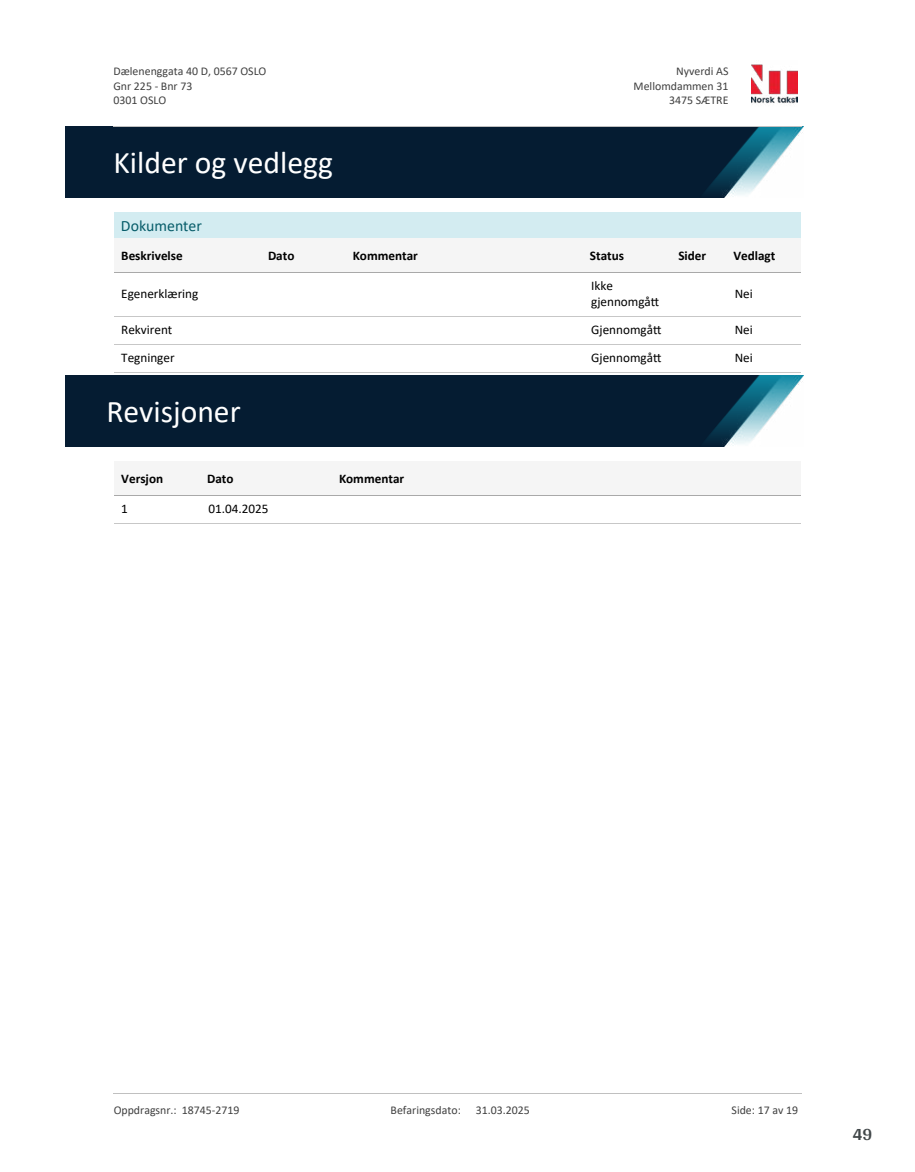
<style>
.page{position:relative;width:915px;height:1172px;background:#fff}
.page>*{position:absolute;margin:0;border:0;box-sizing:border-box;transform-origin:0 0}
.t1{font:31.65px "Calibri";color:#fff}
.t2{font:700 18px "Arya";color:#414749}
.t3{font:15.75px "Calibri";color:#065c69}
.t4{font:13.2px/16px "Calibri";color:#000}
.t5{font:700 13.2px "Calibri";color:#000}
.t6{font:11.85px/14.5px "Calibri";color:#404040}
</style>
<div class="page">
<img style="left:65px;top:127px;width:738px;height:71px">
<div style="left:114px;top:212px;width:686px;height:27px;background:#d3ecf1"></div>
<div style="left:115px;top:239px;width:148px;height:33px;background:#f5f5f5"></div>
<hr style="left:115px;top:272px;width:148px;height:1px;background:#a9a9a9">
<div style="left:263px;top:239px;width:84px;height:33px;background:#f5f5f5"></div>
<hr style="left:263px;top:272px;width:84px;height:1px;background:#a9a9a9">
<div style="left:347px;top:239px;width:237px;height:33px;background:#f5f5f5"></div>
<hr style="left:347px;top:272px;width:237px;height:1px;background:#a9a9a9">
<div style="left:584px;top:239px;width:88px;height:33px;background:#f5f5f5"></div>
<hr style="left:584px;top:272px;width:88px;height:1px;background:#a9a9a9">
<div style="left:672px;top:239px;width:55px;height:33px;background:#f5f5f5"></div>
<hr style="left:672px;top:272px;width:55px;height:1px;background:#a9a9a9">
<div style="left:727px;top:239px;width:73px;height:33px;background:#f5f5f5"></div>
<hr style="left:727px;top:272px;width:73px;height:1px;background:#a9a9a9">
<hr style="left:115px;top:316px;width:148px;height:1px;background:#c7c7c7">
<hr style="left:263px;top:316px;width:84px;height:1px;background:#c7c7c7">
<hr style="left:347px;top:316px;width:237px;height:1px;background:#c7c7c7">
<hr style="left:584px;top:316px;width:88px;height:1px;background:#c7c7c7">
<hr style="left:672px;top:316px;width:55px;height:1px;background:#c7c7c7">
<hr style="left:727px;top:316px;width:73px;height:1px;background:#c7c7c7">
<hr style="left:115px;top:344px;width:148px;height:1px;background:#c7c7c7">
<hr style="left:263px;top:344px;width:84px;height:1px;background:#c7c7c7">
<hr style="left:347px;top:344px;width:237px;height:1px;background:#c7c7c7">
<hr style="left:584px;top:344px;width:88px;height:1px;background:#c7c7c7">
<hr style="left:672px;top:344px;width:55px;height:1px;background:#c7c7c7">
<hr style="left:727px;top:344px;width:73px;height:1px;background:#c7c7c7">
<hr style="left:115px;top:372px;width:148px;height:1px;background:#c7c7c7">
<hr style="left:263px;top:372px;width:84px;height:1px;background:#c7c7c7">
<hr style="left:347px;top:372px;width:237px;height:1px;background:#c7c7c7">
<hr style="left:584px;top:372px;width:88px;height:1px;background:#c7c7c7">
<hr style="left:672px;top:372px;width:55px;height:1px;background:#c7c7c7">
<hr style="left:727px;top:372px;width:73px;height:1px;background:#c7c7c7">
<img style="left:65px;top:376px;width:738px;height:71px">
<div style="left:115px;top:461px;width:87px;height:34px;background:#f5f5f5"></div>
<hr style="left:115px;top:495px;width:87px;height:1px;background:#a9a9a9">
<div style="left:202px;top:461px;width:131px;height:34px;background:#f5f5f5"></div>
<hr style="left:202px;top:495px;width:131px;height:1px;background:#a9a9a9">
<div style="left:333px;top:461px;width:467px;height:34px;background:#f5f5f5"></div>
<hr style="left:333px;top:495px;width:467px;height:1px;background:#a9a9a9">
<hr style="left:115px;top:523px;width:87px;height:1px;background:#c7c7c7">
<hr style="left:202px;top:523px;width:131px;height:1px;background:#c7c7c7">
<hr style="left:333px;top:523px;width:467px;height:1px;background:#c7c7c7">
<img style="left:751px;top:64px;width:46px;height:40px">
<hr style="left:113px;top:127px;width:688px;height:1px;background:#c0c0c0">
<hr style="left:113px;top:1093px;width:688px;height:1px;background:#c0c0c0">
<p class="t6" style="left:113px;top:64px;width:154px">Dælenenggata 40 D, 0567 OSLO<br>Gnr 225 - Bnr 73<br>0301 OSLO</p>
<p class="t6" style="left:676px;top:64px;width:54px">Nyverdi AS</p>
<p class="t6" style="left:633px;top:78px;width:96px">Mellomdammen 31</p>
<p class="t6" style="left:669px;top:93px;width:61px">3475 SÆTRE</p>
<h1 class="t1" style="left:113px;top:141px;width:221px">Kilder og vedlegg</h1>
<h3 class="t3" style="left:121px;top:215px;width:82px">Dokumenter</h3>
<p class="t5" style="left:121px;top:246px;width:63px">Beskrivelse</p>
<p class="t5" style="left:268px;top:246px;width:28px">Dato</p>
<p class="t5" style="left:352px;top:246px;width:67px">Kommentar</p>
<p class="t5" style="left:589px;top:246px;width:36px">Status</p>
<p class="t5" style="left:678px;top:246px;width:29px">Sider</p>
<p class="t5" style="left:733px;top:246px;width:43px">Vedlagt</p>
<p class="t4" style="left:121px;top:285px;width:79px">Egenerklæring</p>
<p class="t4" style="left:591px;top:277px;width:70px">Ikke gjennomgå琀琀</p>
<p class="t4" style="left:734px;top:285px;width:20px">Nei</p>
<p class="t4" style="left:121px;top:321px;width:53px">Rekvirent</p>
<p class="t4" style="left:591px;top:321px;width:72px">Gjennomgå琀琀</p>
<p class="t4" style="left:734px;top:321px;width:20px">Nei</p>
<p class="t4" style="left:121px;top:349px;width:55px">Tegninger</p>
<p class="t4" style="left:591px;top:349px;width:72px">Gjennomgå琀琀</p>
<p class="t4" style="left:734px;top:349px;width:20px">Nei</p>
<h1 class="t1" style="left:106px;top:390px;width:136px">Revisjoner</h1>
<p class="t5" style="left:121px;top:469px;width:43px">Versjon</p>
<p class="t5" style="left:207px;top:469px;width:28px">Dato</p>
<p class="t5" style="left:339px;top:469px;width:67px">Kommentar</p>
<p class="t4" style="left:121px;top:500px;width:8px">1</p>
<p class="t4" style="left:208px;top:500px;width:61px">01.04.2025</p>
<p class="t6" style="left:114px;top:1102px;width:127px">Oppdragsnr.: 18745-2719</p>
<p class="t6" style="left:390px;top:1102px;width:72px">Befaringsdato:</p>
<p class="t6" style="left:475px;top:1102px;width:55px">31.03.2025</p>
<p class="t6" style="left:731px;top:1102px;width:68px">Side: 17 av 19</p>
<h2 class="t2" style="left:852px;top:1123px;width:21px">49</h2>
</div>
